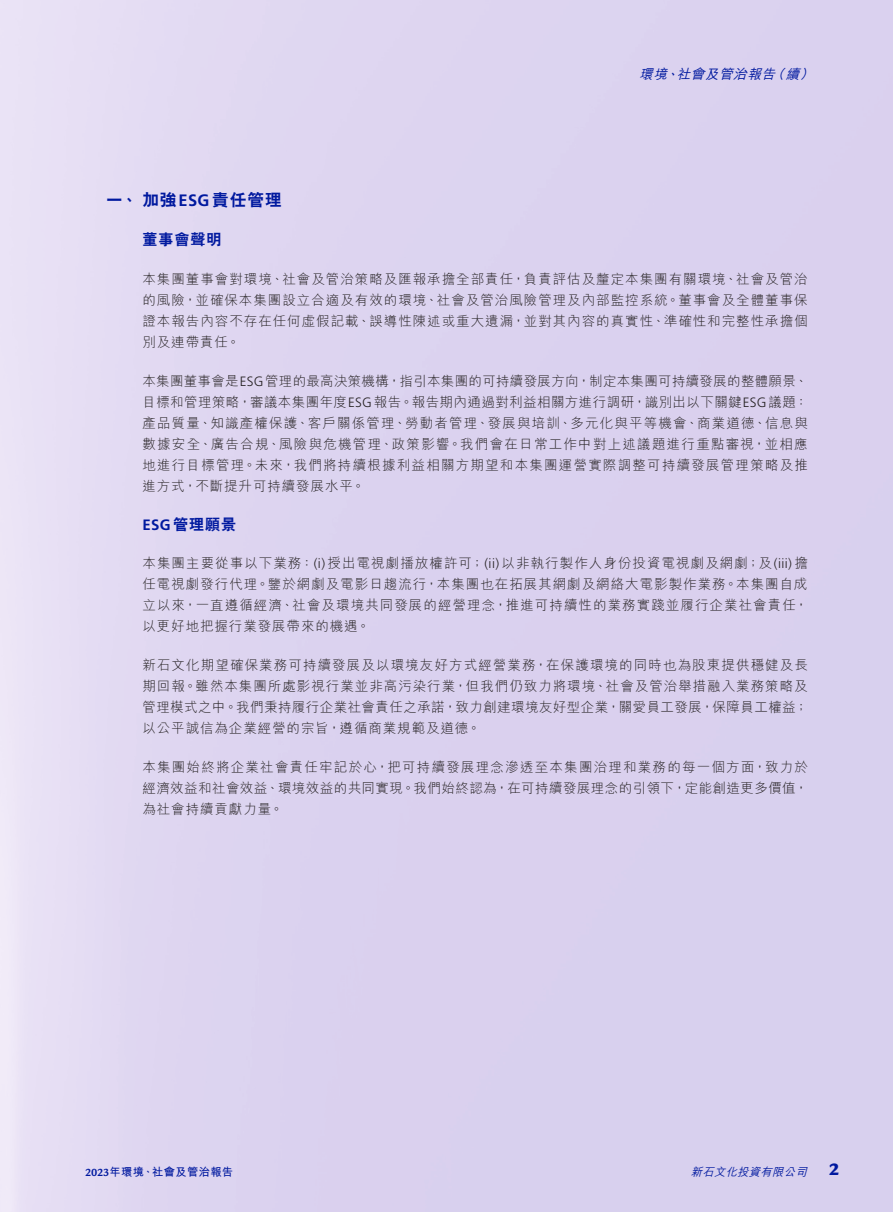
<style>
.page{position:relative;width:893px;height:1212px;background:#fff}
.page>*{position:absolute;margin:0;border:0;box-sizing:border-box;transform-origin:0 0}
.t1{font:900 18px "Legacy Sans Std";color:#00199f}
.t2{font:800 16.5px "C Hei 2 HK";letter-spacing:.07em;color:#00199f}
.t3{font:800 15px "C Hei 2 HK";letter-spacing:.07em;color:#00199f}
.t4{font:300 13.5px/21px "M Hei HK";letter-spacing:.07em;color:#231f20;text-align:justify}
.t5{font:italic 500 13.5px "M Hei HK";color:#00199f}
.t6{font:700 11.25px "M Hei HK";letter-spacing:.035em;color:#00199f}
.t7{font:italic 500 11.25px "M Hei HK";color:#00199f}
.s1{font-family:"Frutiger LT Std";font-weight:700}
.s2{font-family:"Frutiger LT Std"}
.s3{font-family:"Legacy Sans Std"}
</style>
<div class="page">
<p class="t5" style="left:639px;top:64px;width:166px">環境社會及管治報告續</p>
<p class="t5" style="left:771px;top:64px;width:20px">（</p>
<p class="t5" style="left:800px;top:64px;width:20px">(</p>
<p class="t5" style="left:665px;top:64px;width:20px">、</p>
<p class="t2" style="left:106px;top:192px;width:177px">一、加強<span class="s1">ESG</span>責任管理</p>
<p class="t3" style="left:142px;top:232px;width:81px">董事會聲明</p>
<p class="t4" style="left:142px;top:268px;width:667px">本集團董事會對環境、社會及管治策略及匯報承擔全部責任，負責評估及釐定本集團有關環境、社會及管治的風險，並確保本集團設立合適及有效的環境、社會及管治風險管理及內部監控系統。董事會及全體董事保證本報告內容不存在任何虛假記載、誤導性陳述或重大遺漏，並對其內容的真實性、準確性和完整性承擔個別及連帶責任。</p>
<p class="t4" style="left:142px;top:370px;width:667px">本集團董事會是<span class="s2">ESG</span>管理的最高決策機構，指引本集團的可持續發展方向，制定本集團可持續發展的整體願景、目標和管理策略，審議本集團年度<span class="s2">ESG</span>報告。報告期內通過對利益相關方進行調研，識別出以下關鍵<span class="s2">ESG</span>議題：產品質量、知識產權保護、客戶關係管理、勞動者管理、發展與培訓、多元化與平等機會、商業道德、信息與數據安全、廣告合規、風險與危機管理、政策影響。我們會在日常工作中對上述議題進行重點審視，並相應地進行目標管理。未來，我們將持續根據利益相關方期望和本集團運營實際調整可持續發展管理策略及推進方式，不斷提升可持續發展水平。</p>
<p class="t3" style="left:142px;top:516px;width:95px"><span class="s1">ESG</span>管理願景</p>
<p class="t4" style="left:142px;top:553px;width:667px">本集團主要從事以下業務： <span class="s2">)i(</span> 授出電視劇播放權許可；<span class="s2">( )i i</span> 以非執行製作人身份投資電視劇及網劇；及<span class="s2">(iii</span> 擔<span class="s2">)</span>任電視劇發行代理。鑒於網劇及電影日趨流行，本集團也在拓展其網劇及網絡大電影製作業務。本集團自成立以來，一直遵循經濟、社會及環境共同發展的經營理念，推進可持續性的業務實踐並履行企業社會責任，以更好地把握行業發展帶來的機遇。</p>
<p class="t4" style="left:142px;top:655px;width:667px">新石文化期望確保業務可持續發展及以環境友好方式經營業務，在保護環境的同時也為股東提供穩健及長期回報。雖然本集團所處影視行業並非高污染行業，但我們仍致力將環境、社會及管治舉措融入業務策略及管理模式之中。我們秉持履行企業社會責任之承諾，致力創建環境友好型企業，關愛員工發展，保障員工權益;以公平誠信為企業經營的宗旨，遵循商業規範及道德。</p>
<p class="t4" style="left:142px;top:756px;width:667px">本集團始終將企業社會責任牢記於心，把可持續發展理念滲透至本集團治理和業務的每一個方面，致力於經濟效益和社會效益、環境效益的共同實現。我們始終認為，在可持續發展理念的引領下，定能創造更多價值，為社會持續貢獻力量。</p>
<p class="t6" style="left:85px;top:1163px;width:150px"><span class="s3">2023</span>年環境、社會及管治報告</p>
<p class="t7" style="left:691px;top:1163px;width:121px">新石文化投資有限公司</p>
<h1 class="t1" style="left:829px;top:1158px;width:12px">2</h1>
</div>
